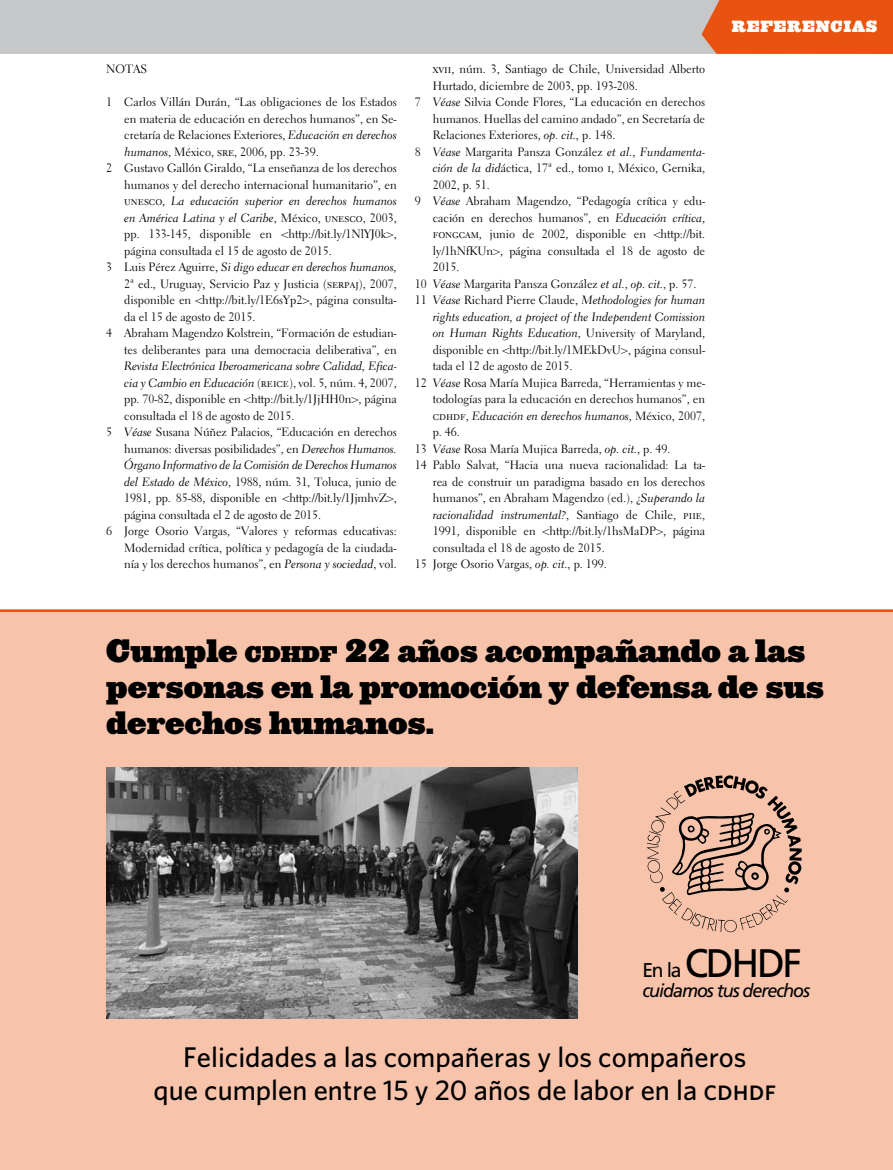
<style>
.page{position:relative;width:893px;height:1170px;background:#fff}
.page>*{position:absolute;margin:0;border:0;box-sizing:border-box;transform-origin:0 0}
.t1{font:39.75px "Frutiger LT Std";letter-spacing:-.06em;color:#000}
.t2{font:30px/36px "Ziggurat HTF Black";color:#000}
.t3{font:500 28.5px/33px "Whitney";color:#000;text-align:center}
.t4{font:italic 18.6px "Frutiger LT Std";letter-spacing:-.06em;color:#000}
.t5{font:15px "Ziggurat HTF Black";letter-spacing:.05em;color:#fff}
.t6{font:12px/16.5px "Electra LT Std";color:#000}
.t7{font:12px/16.5px "Electra LT Std Cursive";color:#000}
.s1{font-family:"Electra LT Std Cursive"}
.s2{font-family:"Electra LT Std"}
.s3{font-size:21px}
.s4{font-size:19.95px}
.s5{font-family:"Whitney Medium SC";font-weight:400}
</style>
<div class="page">
<div style="left:0;top:0;width:733px;height:54px;background:#c6c7c8"></div>
<div style="left:701px;top:0;width:192px;height:54px;background:#e85410"></div>
<hr style="left:0;top:609px;width:893px;height:3px;background:#e85410">
<div style="left:0;top:612px;width:893px;height:557px;background:#f7c3ab"></div>
<img style="left:106px;top:767px;width:472px;height:251px">
<svg style="left:646px;top:775px;width:156px;height:157px"></svg>
<p class="t6" style="left:106px;top:61px;width:42px">NOTAS</p>
<p class="t6" style="left:106px;top:94px;width:292px">1 Carlos Villán Durán, “Las obligaciones de los Estados</p>
<p class="t6" style="left:124px;top:110px;width:274px">en materia de educación en derechos humanos”, en Se-</p>
<p class="t6" style="left:124px;top:127px;width:274px">cretaría de Relaciones Exteriores, <span class="s1">Educación en derechos</span></p>
<p class="t6" style="left:124px;top:143px;width:196px"><span class="s1">humanos</span>, México, sre, 2006, pp. 23-39.</p>
<p class="t6" style="left:106px;top:160px;width:292px">2 Gustavo Gallón Giraldo, “La enseñanza de los derechos</p>
<p class="t6" style="left:124px;top:176px;width:274px">humanos y del derecho internacional humanitario”, en</p>
<p class="t7" style="left:124px;top:193px;width:274px"><span class="s2">unesco,</span> La educación superior en derechos humanos en América Latina y el Caribe<span class="s2">, México, unesco, 2003,</span></p>
<p class="t6" style="left:124px;top:226px;width:274px">pp. 133-145, disponible en &lt;http://bit.ly/1NlYJ0k&gt;, página consultada el 15 de agosto de 2015.</p>
<p class="t7" style="left:106px;top:259px;width:292px"><span class="s2">3 Luis Pérez Aguirre,</span> Si digo educar en derechos humanos,</p>
<p class="t6" style="left:124px;top:275px;width:274px">2ª ed.<span class="s1">,</span> Uruguay, Servicio Paz y Justicia (serpaj), 2007,</p>
<p class="t6" style="left:124px;top:292px;width:274px">disponible en &lt;http://bit.ly/1E6sYp2&gt;, página consulta-</p>
<p class="t6" style="left:124px;top:308px;width:133px">da el 15 de agosto de 2015.</p>
<p class="t6" style="left:106px;top:325px;width:292px">4 Abraham Magendzo Kolstrein, “Formación de estudian-</p>
<p class="t6" style="left:124px;top:341px;width:274px">tes deliberantes para una democracia deliberativa”, en</p>
<p class="t7" style="left:124px;top:358px;width:274px">Revista Electrónica Iberoamericana sobre Calidad, Efica-</p>
<p class="t6" style="left:124px;top:374px;width:274px"><span class="s1">cia y Cambio en Educación</span> (reice), vol. 5, núm. 4, 2007,</p>
<p class="t6" style="left:124px;top:391px;width:274px">pp. 70-82, disponible en &lt;http://bit.ly/1JjHH0n&gt;, página</p>
<p class="t6" style="left:124px;top:407px;width:172px">consultada el 18 de agosto de 2015.</p>
<p class="t6" style="left:106px;top:424px;width:292px">5 <span class="s1">Véase</span> Susana Núñez Palacios, “Educación en derechos</p>
<p class="t6" style="left:124px;top:440px;width:274px">humanos: diversas posibilidades”, en <span class="s1">Derechos Humanos.</span></p>
<p class="t7" style="left:124px;top:457px;width:274px">Órgano Informativo de la Comisión de Derechos Humanos</p>
<p class="t6" style="left:124px;top:473px;width:274px"><span class="s1">del Estado de México</span>, 1988, núm. 31, Toluca, junio de</p>
<p class="t6" style="left:124px;top:490px;width:274px">1981, pp. 85-88, disponible en &lt;http://bit.ly/1JjmhvZ&gt;,</p>
<p class="t6" style="left:124px;top:506px;width:198px">página consultada el 2 de agosto de 2015.</p>
<p class="t6" style="left:106px;top:523px;width:292px">6 Jorge Osorio Vargas, “Valores y reformas educativas:</p>
<p class="t6" style="left:124px;top:539px;width:274px">Modernidad crítica, política y pedagogía de la ciudada-</p>
<p class="t6" style="left:124px;top:556px;width:274px">nía y los derechos humanos”, en <span class="s1">Persona y sociedad</span>, vol.</p>
<p class="t6" style="left:433px;top:61px;width:274px">xvii, núm. 3, Santiago de Chile, Universidad Alberto</p>
<p class="t6" style="left:433px;top:77px;width:207px">Hurtado, diciembre de 2003, pp. 193-208.</p>
<p class="t6" style="left:415px;top:94px;width:292px">7 <span class="s1">Véase</span> Silvia Conde Flores, “La educación en derechos</p>
<p class="t6" style="left:433px;top:110px;width:274px">humanos. Huellas del camino andado”, en Secretaría de</p>
<p class="t6" style="left:433px;top:127px;width:184px">Relaciones Exteriores, <span class="s1">op. cit.,</span> p. 148.</p>
<p class="t6" style="left:415px;top:143px;width:292px">8 <span class="s1">Véase</span> Margarita Pansza González <span class="s1">et al.</span>, <span class="s1">Fundamenta-</span></p>
<p class="t6" style="left:433px;top:160px;width:274px"><span class="s1">ción de la did</span>áctica, 17ª ed., tomo i, México, Gernika,</p>
<p class="t6" style="left:433px;top:176px;width:59px">2002, p. 51.</p>
<p class="t6" style="left:415px;top:193px;width:292px">9 <span class="s1">Véase</span> Abraham Magendzo, “Pedagogía crítica y edu-</p>
<p class="t6" style="left:433px;top:209px;width:274px">cación en derechos humanos”, en <span class="s1">Educación crítica</span>,</p>
<p class="t6" style="left:433px;top:226px;width:274px">fongcam, junio de 2002, disponible en &lt;http://bit.</p>
<p class="t6" style="left:433px;top:242px;width:274px">ly/1hNfKUn&gt;, página consultada el 18 de agosto de</p>
<p class="t6" style="left:433px;top:259px;width:28px">2015.</p>
<p class="t6" style="left:415px;top:275px;width:283px">10 <span class="s1">Véase</span> Margarita Pansza González <span class="s1">et al.</span>, <span class="s1">op. cit.</span>, p. 57.</p>
<p class="t7" style="left:433px;top:292px;width:274px;text-align:justify;text-indent:-18px"><span class="s2">11</span> Véase <span class="s2">Richard Pierre Claude,</span> Methodologies for human rights education, a project of the Independent Comission on Human Rights Education<span class="s2">, University of Maryland,</span></p>
<p class="t6" style="left:433px;top:341px;width:274px">disponible en &lt;http://bit.ly/1MEkDvU&gt;, página consul-</p>
<p class="t6" style="left:433px;top:358px;width:141px">tada el 12 de agosto de 2015.</p>
<p class="t6" style="left:415px;top:374px;width:292px">12 <span class="s1">Véase</span> Rosa María Mujica Barreda, “Herramientas y me-</p>
<p class="t6" style="left:433px;top:391px;width:274px">todologías para la educación en derechos humanos”, en</p>
<p class="t7" style="left:433px;top:407px;width:274px"><span class="s2">cdhdf,</span> Educación en derechos humanos<span class="s2">, México, 2007,</span></p>
<p class="t6" style="left:433px;top:424px;width:29px">p. 46.</p>
<p class="t6" style="left:415px;top:440px;width:257px">13 <span class="s1">Véase</span> Rosa María Mujica Barreda, <span class="s1">op. cit.</span>, p. 49.</p>
<p class="t6" style="left:415px;top:457px;width:292px">14 Pablo Salvat, “Hacia una nueva racionalidad: La ta-</p>
<p class="t6" style="left:433px;top:473px;width:274px">rea de construir un paradigma basado en los derechos</p>
<p class="t6" style="left:433px;top:490px;width:274px">humanos”, en Abraham Magendzo (ed.), ¿<span class="s1">Superando la</span></p>
<p class="t7" style="left:433px;top:506px;width:274px">racionalidad instrumental?<span class="s2">, Santiago de Chile, piie,</span></p>
<p class="t6" style="left:433px;top:523px;width:274px">1991, disponible en &lt;http://bit.ly/1hsMaDP&gt;, página</p>
<p class="t6" style="left:433px;top:539px;width:174px">consultada el 18 de agosto de 2015.</p>
<p class="t6" style="left:415px;top:556px;width:194px">15 Jorge Osorio Vargas, <span class="s1">op. cit.,</span> p. 199.</p>
<p class="t5" style="left:732px;top:17px;width:147px">REFERENCIAS</p>
<h2 class="t2" style="left:106px;top:633px;width:719px">Cumple <span class="s3">cdhdf</span> 22 años acompañando a las personas en la promoción y defensa de sus derechos humanos.</h2>
<h1 class="t1" style="left:642px;top:939px;width:161px"><span class="s4">En la</span> CDHDF</h1>
<h3 class="t4" style="left:642px;top:979px;width:169px">cuidamos tus derechos</h3>
<h3 class="t3" style="left:154px;top:1039px;width:624px">Felicidades a las compañeras y los compañeros<br>que cumplen entre 15 y 20 años de labor en la <span class="s5">cdhdf</span></h3>
</div>
